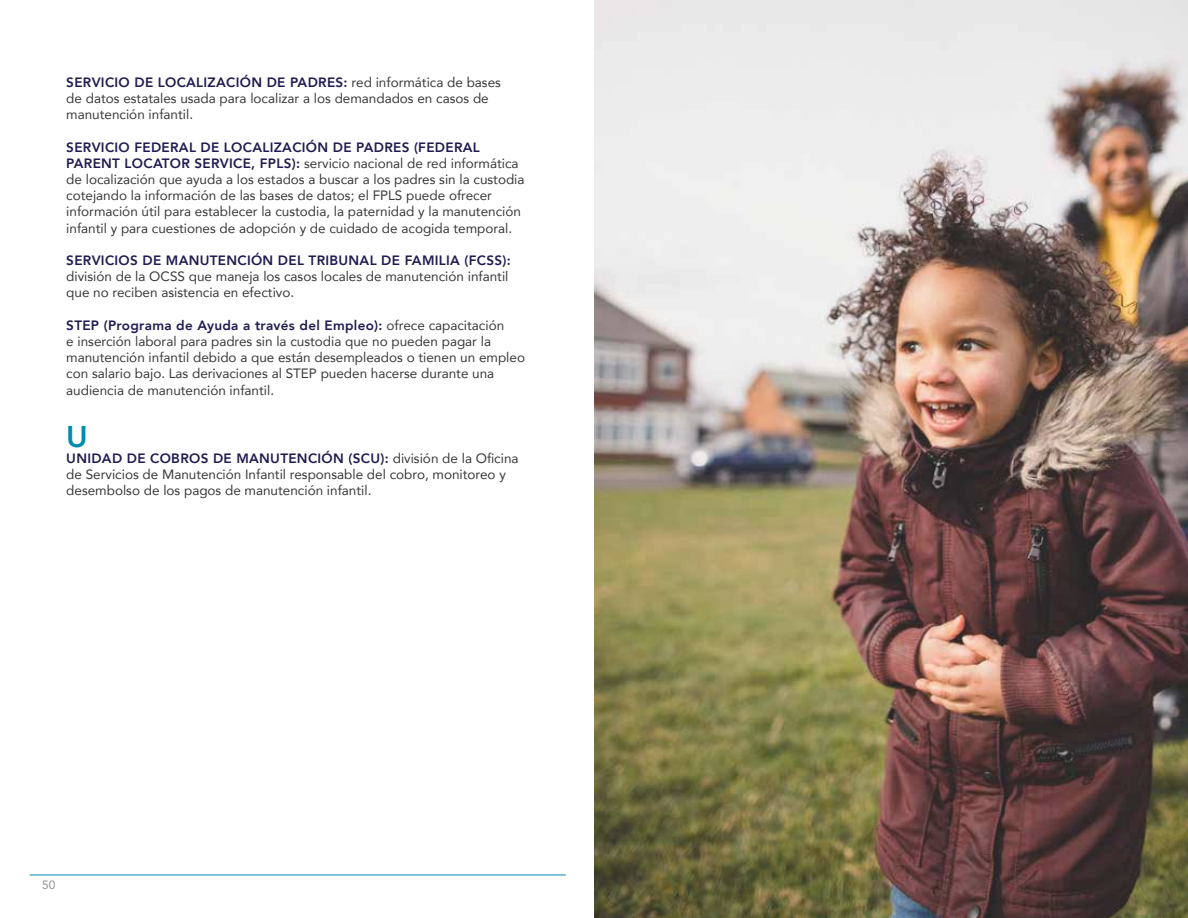
<style>
.page{position:relative;width:1188px;height:918px;background:#fff}
.page>*{position:absolute;margin:0;border:0;box-sizing:border-box;transform-origin:0 0}
.t1{font:800 30px "Avenir";color:#008cad}
.t2{font:13.5px/16.2px "Avenir";color:#383839}
.t3{font:800 13.5px "Avenir";letter-spacing:.02em;color:#201c51}
.t4{font:500 12px "Avenir LT Std";color:#9b9da0}
.s1{font-weight:800;color:#201c51}
</style>
<div class="page">
<hr style="left:30px;top:875px;width:535px;height:1px;background:#008cad">
<img style="left:594px;top:0;width:594px;height:918px">
<p class="t2" style="left:66px;top:74px;width:436px"><span class="s1">SERVICIO DE LOCALIZACIÓN DE PADRES:</span> red informática de bases de datos estatales usada para localizar a los demandados en casos de manutención infantil.</p>
<p class="t2" style="left:66px;top:138px;width:460px"><span class="s1">SERVICIO FEDERAL DE LOCALIZACIÓN DE PADRES (FEDERAL PARENT LOCATOR SERVICE, FPLS):</span> servicio nacional de red informática de localización que ayuda a los estados a buscar a los padres sin la custodia cotejando la información de las bases de datos; el FPLS puede ofrecer información útil para establecer la custodia, la paternidad y la manutención infantil y para cuestiones de adopción y de cuidado de acogida temporal.</p>
<p class="t3" style="left:66px;top:250px;width:446px">SERVICIOS DE MANUTENCIÓN DEL TRIBUNAL DE FAMILIA (FCSS):</p>
<p class="t2" style="left:66px;top:268px;width:444px">división de la OCSS que maneja los casos locales de manutención infantil que no reciben asistencia en efectivo.</p>
<p class="t2" style="left:66px;top:317px;width:460px"><span class="s1">STEP (Programa de Ayuda a través del Empleo):</span> ofrece capacitación<br>e inserción laboral para padres sin la custodia que no pueden pagar la manutención infantil debido a que están desempleados o tienen un empleo con salario bajo. Las derivaciones al STEP pueden hacerse durante una audiencia de manutención infantil.</p>
<h1 class="t1" style="left:66px;top:413px;width:23px">U</h1>
<p class="t2" style="left:66px;top:450px;width:454px"><span class="s1">UNIDAD DE COBROS DE MANUTENCIÓN (SCU):</span> división de la Oficina de Servicios de Manutención Infantil responsable del cobro, monitoreo y desembolso de los pagos de manutención infantil.</p>
<p class="t4" style="left:42px;top:878px;width:15px">50</p>
</div>
